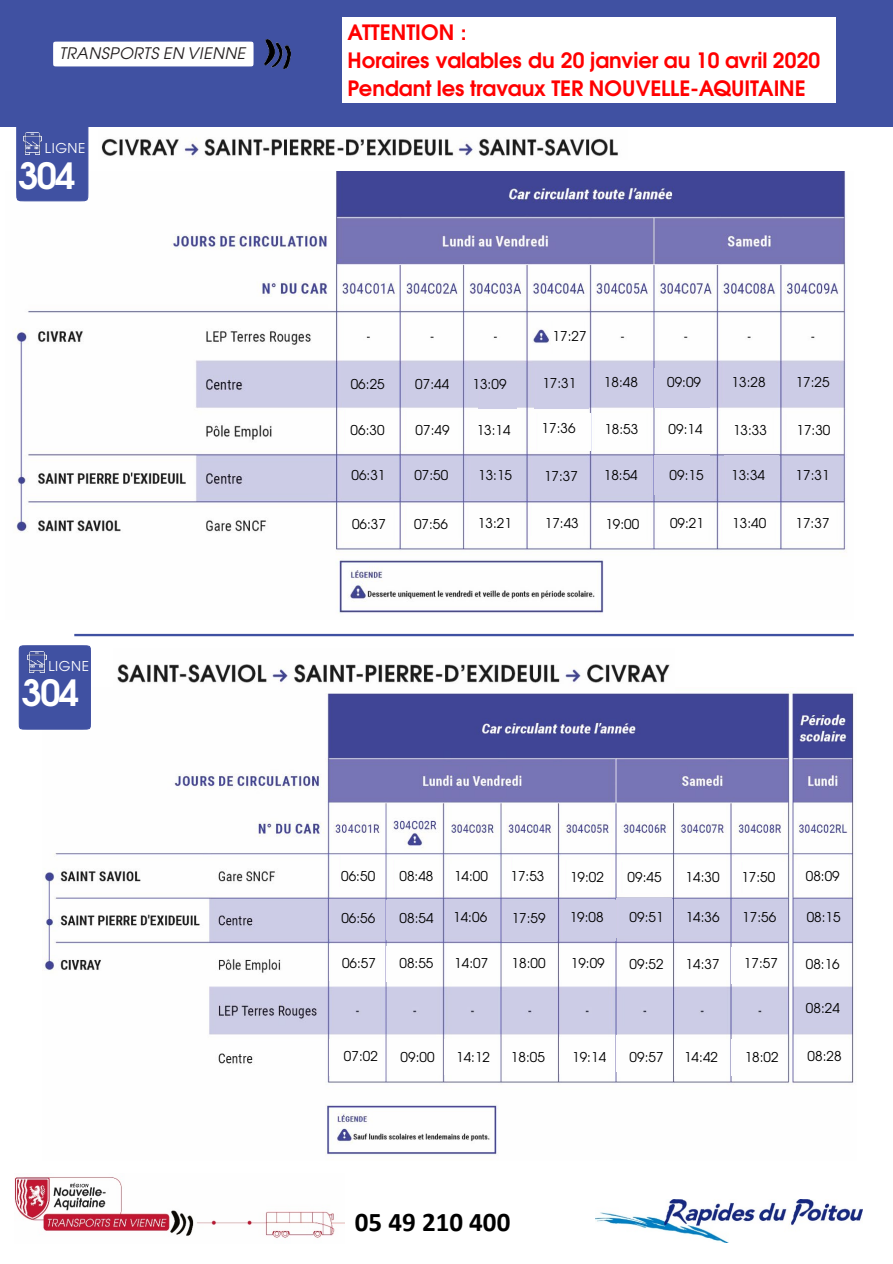
<style>
.page{position:relative;width:893px;height:1264px;background:#fff}
.page>*{position:absolute;margin:0;border:0;box-sizing:border-box;transform-origin:0 0}
.t1{font:700 36px "Te X Gyre Adventor";color:#fff}
.t2{font:700 27px "Calibri";color:#000}
.t3{font:700 21px "Te X Gyre Adventor";color:#f00}
.t4{font:italic 15.9px "Te X Gyre Adventor";letter-spacing:.03em;color:#231f20}
.t5{font:13.5px "Te X Gyre Adventor";letter-spacing:.005em;color:#000}
.t6{font:13.5px "Te X Gyre Adventor";letter-spacing:.045em;color:#fff}
</style>
<div class="page">
<div style="left:0;top:0;width:892px;height:126px;background:#4051a2"></div>
<div style="left:53px;top:42px;width:200px;height:24px;background:#fff"></div>
<img style="left:13px;top:171px;width:834px;height:382px">
<img style="left:265px;top:40px;width:26px;height:28px">
<div style="left:342px;top:17px;width:494px;height:85px;background:#fff"></div>
<hr style="left:74px;top:633px;width:779px;height:3px;background:#4051a2">
<img style="left:595px;top:1199px;width:267px;height:42px">
<img style="left:101px;top:138px;width:517px;height:19px">
<div style="left:16px;top:126px;width:73px;height:76px;background:#4051a2"></div>
<img style="left:23px;top:133px;width:19px;height:21px">
<img style="left:338px;top:558px;width:266px;height:56px">
<img style="left:44px;top:692px;width:810px;height:464px">
<img style="left:117px;top:664px;width:553px;height:19px">
<div style="left:18px;top:645px;width:73px;height:85px;background:#4051a2"></div>
<img style="left:28px;top:651px;width:19px;height:21px">
<div style="left:595px;top:363px;width:55px;height:39px;background:#cccce6"></div>
<div style="left:654px;top:368px;width:55px;height:39px;background:#cccce6"></div>
<div style="left:722px;top:363px;width:54px;height:39px;background:#cccce6"></div>
<div style="left:783px;top:367px;width:55px;height:39px;background:#cccce6"></div>
<div style="left:338px;top:362px;width:54px;height:39px;background:#cccce6"></div>
<img style="left:345px;top:409px;width:54px;height:37px">
<img style="left:340px;top:510px;width:54px;height:31px">
<div style="left:405px;top:363px;width:55px;height:39px;background:#cccce6"></div>
<div style="left:478px;top:368px;width:38px;height:40px;background:#cccce6"></div>
<div style="left:534px;top:368px;width:54px;height:40px;background:#cccce6"></div>
<div style="left:339px;top:458px;width:55px;height:39px;background:#cccce6"></div>
<div style="left:403px;top:457px;width:55px;height:39px;background:#cccce6"></div>
<div style="left:468px;top:459px;width:55px;height:39px;background:#cccce6"></div>
<div style="left:784px;top:458px;width:55px;height:40px;background:#cccce6"></div>
<div style="left:593px;top:456px;width:54px;height:39px;background:#cccce6"></div>
<div style="left:530px;top:460px;width:55px;height:39px;background:#cccce6"></div>
<div style="left:654px;top:455px;width:55px;height:40px;background:#cccce6"></div>
<div style="left:724px;top:455px;width:54px;height:40px;background:#cccce6"></div>
<img style="left:405px;top:411px;width:54px;height:37px">
<img style="left:468px;top:412px;width:54px;height:37px">
<img style="left:536px;top:413px;width:54px;height:37px">
<img style="left:593px;top:413px;width:54px;height:36px">
<img style="left:660px;top:410px;width:55px;height:37px">
<img style="left:719px;top:411px;width:54px;height:37px">
<img style="left:785px;top:414px;width:54px;height:37px">
<img style="left:405px;top:506px;width:54px;height:32px">
<img style="left:530px;top:504px;width:54px;height:31px">
<img style="left:467px;top:506px;width:54px;height:31px">
<img style="left:783px;top:508px;width:54px;height:32px">
<img style="left:721px;top:511px;width:54px;height:31px">
<img style="left:593px;top:508px;width:54px;height:32px">
<img style="left:655px;top:509px;width:54px;height:32px">
<img style="left:551px;top:321px;width:33px;height:32px">
<div style="left:330px;top:899px;width:54px;height:39px;background:#cccce6"></div>
<div style="left:387px;top:900px;width:54px;height:39px;background:#cccce6"></div>
<div style="left:502px;top:901px;width:54px;height:40px;background:#cccce6"></div>
<div style="left:445px;top:898px;width:54px;height:40px;background:#cccce6"></div>
<div style="left:674px;top:899px;width:55px;height:39px;background:#cccce6"></div>
<div style="left:732px;top:901px;width:55px;height:39px;background:#cccce6"></div>
<div style="left:616px;top:898px;width:55px;height:39px;background:#cccce6"></div>
<div style="left:561px;top:900px;width:54px;height:40px;background:#cccce6"></div>
<img style="left:339px;top:855px;width:45px;height:31px">
<img style="left:330px;top:944px;width:54px;height:35px">
<img style="left:393px;top:860px;width:45px;height:30px">
<img style="left:448px;top:864px;width:45px;height:30px">
<img style="left:511px;top:857px;width:45px;height:30px">
<img style="left:565px;top:860px;width:45px;height:30px">
<img style="left:621px;top:862px;width:45px;height:30px">
<img style="left:676px;top:862px;width:45px;height:30px">
<img style="left:741px;top:862px;width:44px;height:30px">
<img style="left:798px;top:863px;width:44px;height:31px">
<div style="left:796px;top:900px;width:55px;height:39px;background:#cccce6"></div>
<img style="left:330px;top:1039px;width:54px;height:35px">
<img style="left:795px;top:1039px;width:55px;height:35px">
<img style="left:731px;top:1039px;width:54px;height:35px">
<img style="left:674px;top:1039px;width:54px;height:35px">
<img style="left:795px;top:946px;width:54px;height:35px">
<img style="left:732px;top:947px;width:54px;height:36px">
<img style="left:675px;top:944px;width:54px;height:35px">
<img style="left:617px;top:944px;width:54px;height:35px">
<img style="left:559px;top:944px;width:54px;height:35px">
<img style="left:502px;top:946px;width:54px;height:35px">
<img style="left:446px;top:945px;width:54px;height:36px">
<img style="left:387px;top:945px;width:54px;height:36px">
<div style="left:794px;top:989px;width:55px;height:39px;background:#cccce6"></div>
<img style="left:617px;top:1035px;width:54px;height:36px">
<img style="left:559px;top:1037px;width:54px;height:36px">
<img style="left:502px;top:1038px;width:54px;height:35px">
<img style="left:444px;top:1038px;width:54px;height:36px">
<img style="left:387px;top:1038px;width:54px;height:36px">
<img style="left:15px;top:1177px;width:330px;height:61px">
<p class="t4" style="left:60px;top:40px;width:187px">TRANSPORTS EN VIENNE</p>
<p class="t6" style="left:45px;top:137px;width:42px">LIGNE</p>
<p class="t1" style="left:18px;top:144px;width:59px">3 0 4</p>
<p class="t6" style="left:48px;top:654px;width:42px">LIGNE</p>
<p class="t1" style="left:22px;top:661px;width:59px">3 0 4</p>
<p class="t3" style="left:347px;top:14px;width:121px">ATTENTION :</p>
<p class="t3" style="left:347px;top:42px;width:474px">Horaires valables du 20 janvier au 10 avril 2020</p>
<p class="t3" style="left:347px;top:70px;width:460px">Pendant les travaux TER NOUVELLE-AQUITAINE</p>
<p class="t5" style="left:552px;top:325px;width:35px">17:27</p>
<p class="t5" style="left:351px;top:373px;width:35px">06:25</p>
<p class="t5" style="left:415px;top:373px;width:35px">07:44</p>
<p class="t5" style="left:472px;top:373px;width:35px">13:09</p>
<p class="t5" style="left:542px;top:373px;width:35px">17:31</p>
<p class="t5" style="left:604px;top:372px;width:35px">18:48</p>
<p class="t5" style="left:667px;top:372px;width:35px">09:09</p>
<p class="t5" style="left:731px;top:371px;width:35px">13:28</p>
<p class="t5" style="left:795px;top:371px;width:35px">17:25</p>
<p class="t5" style="left:350px;top:419px;width:35px">06:30</p>
<p class="t5" style="left:415px;top:419px;width:35px">07:49</p>
<p class="t5" style="left:476px;top:419px;width:35px">13:14</p>
<p class="t5" style="left:541px;top:418px;width:35px">17:36</p>
<p class="t5" style="left:604px;top:418px;width:35px">18:53</p>
<p class="t5" style="left:668px;top:419px;width:35px">09:14</p>
<p class="t5" style="left:733px;top:419px;width:35px">13:33</p>
<p class="t5" style="left:796px;top:419px;width:35px">17:30</p>
<p class="t5" style="left:351px;top:464px;width:35px">06:31</p>
<p class="t5" style="left:414px;top:464px;width:35px">07:50</p>
<p class="t5" style="left:478px;top:464px;width:35px">13:15</p>
<p class="t5" style="left:544px;top:465px;width:35px">17:37</p>
<p class="t5" style="left:603px;top:464px;width:35px">18:54</p>
<p class="t5" style="left:669px;top:464px;width:35px">09:15</p>
<p class="t5" style="left:731px;top:464px;width:35px">13:34</p>
<p class="t5" style="left:795px;top:464px;width:35px">17:31</p>
<p class="t5" style="left:352px;top:513px;width:35px">06:37</p>
<p class="t5" style="left:414px;top:513px;width:35px">07:56</p>
<p class="t5" style="left:478px;top:512px;width:35px">13:21</p>
<p class="t5" style="left:544px;top:512px;width:35px">17:43</p>
<p class="t5" style="left:605px;top:513px;width:35px">19:00</p>
<p class="t5" style="left:670px;top:512px;width:35px">09:21</p>
<p class="t5" style="left:732px;top:512px;width:35px">13:40</p>
<p class="t5" style="left:795px;top:512px;width:35px">17:37</p>
<p class="t5" style="left:341px;top:865px;width:35px">06:50</p>
<p class="t5" style="left:399px;top:865px;width:35px">08:48</p>
<p class="t5" style="left:454px;top:864px;width:35px">14:00</p>
<p class="t5" style="left:510px;top:865px;width:35px">17:53</p>
<p class="t5" style="left:570px;top:866px;width:35px">19:02</p>
<p class="t5" style="left:627px;top:866px;width:35px">09:45</p>
<p class="t5" style="left:685px;top:866px;width:35px">14:30</p>
<p class="t5" style="left:741px;top:866px;width:35px">17:50</p>
<p class="t5" style="left:805px;top:865px;width:35px">08:09</p>
<p class="t5" style="left:341px;top:907px;width:35px">06:56</p>
<p class="t5" style="left:399px;top:906px;width:35px">08:54</p>
<p class="t5" style="left:453px;top:906px;width:35px">14:06</p>
<p class="t5" style="left:511px;top:906px;width:35px">17:59</p>
<p class="t5" style="left:569px;top:906px;width:35px">19:08</p>
<p class="t5" style="left:629px;top:906px;width:35px">09:51</p>
<p class="t5" style="left:685px;top:906px;width:35px">14:36</p>
<p class="t5" style="left:742px;top:906px;width:35px">17:56</p>
<p class="t5" style="left:806px;top:906px;width:35px">08:15</p>
<p class="t5" style="left:342px;top:951px;width:35px">06:57</p>
<p class="t5" style="left:399px;top:951px;width:35px">08:55</p>
<p class="t5" style="left:454px;top:951px;width:35px">14:07</p>
<p class="t5" style="left:511px;top:951px;width:35px">18:00</p>
<p class="t5" style="left:570px;top:952px;width:35px">19:09</p>
<p class="t5" style="left:629px;top:952px;width:35px">09:52</p>
<p class="t5" style="left:685px;top:952px;width:35px">14:37</p>
<p class="t5" style="left:743px;top:952px;width:35px">17:57</p>
<p class="t5" style="left:805px;top:952px;width:35px">08:16</p>
<p class="t5" style="left:805px;top:996px;width:35px">08:24</p>
<p class="t5" style="left:344px;top:1045px;width:35px">07:02</p>
<p class="t5" style="left:400px;top:1046px;width:35px">09:00</p>
<p class="t5" style="left:456px;top:1046px;width:35px">14:12</p>
<p class="t5" style="left:511px;top:1046px;width:35px">18:05</p>
<p class="t5" style="left:572px;top:1046px;width:35px">19:14</p>
<p class="t5" style="left:629px;top:1046px;width:35px">09:57</p>
<p class="t5" style="left:684px;top:1046px;width:35px">14:42</p>
<p class="t5" style="left:744px;top:1046px;width:35px">18:02</p>
<p class="t5" style="left:807px;top:1045px;width:35px">08:28</p>
<p class="t2" style="left:355px;top:1204px;width:157px">05 49 210 400</p>
</div>
